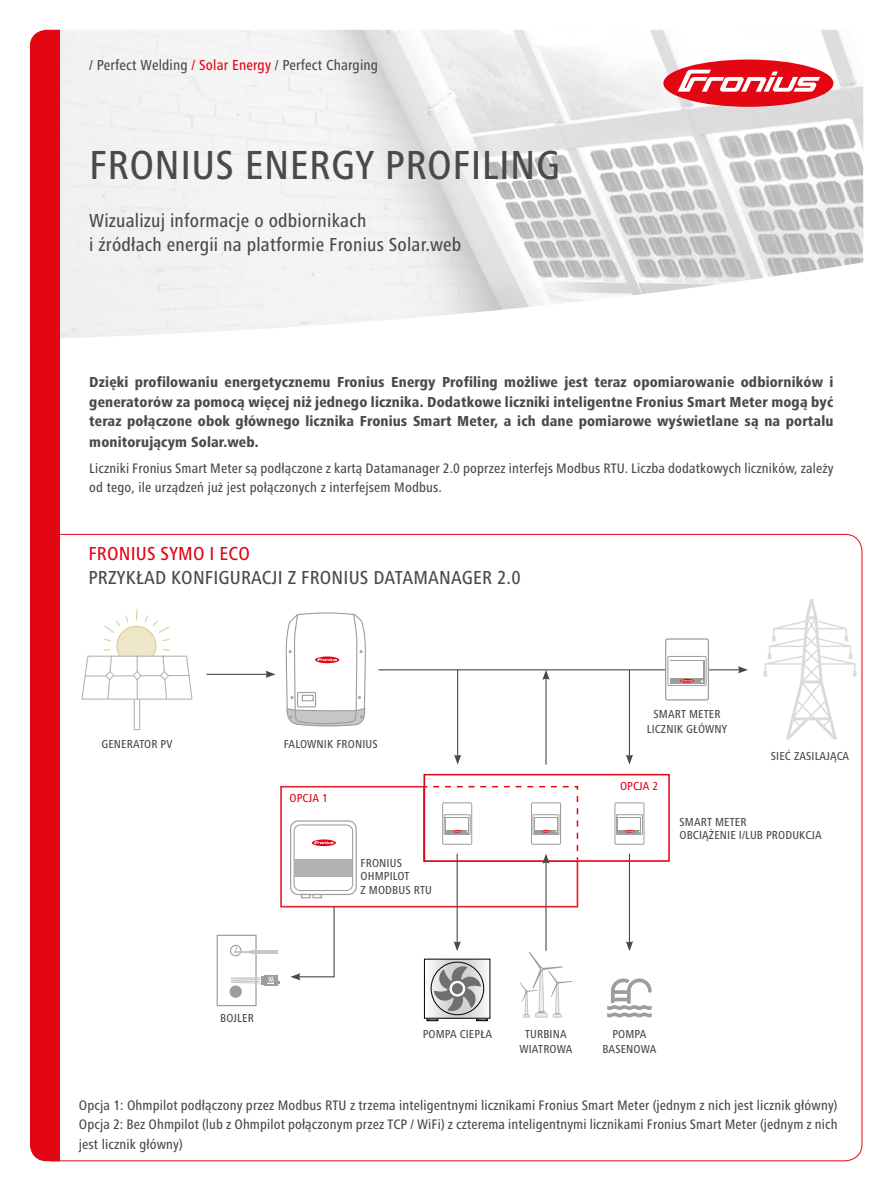
<style>
.page{position:relative;width:893px;height:1191px;background:#fff}
.page>*{position:absolute;margin:0;border:0;box-sizing:border-box;transform-origin:0 0}
.t1{font:500 condensed 42px "Frutiger Next LTW1 G";letter-spacing:.01em;color:#4a4a49}
.t2{font:500 condensed 19.5px/24px "Frutiger Next LTW1 G";letter-spacing:.01em;color:#4a4a49}
.t3{font:500 condensed 19.5px "Frutiger Next LTW1 G";letter-spacing:.01em;color:#e30613}
.t4{font:800 condensed 15px/19.5px "Frutiger Next LTW1 G";letter-spacing:.01em;color:#4a4a49;text-align:justify}
.t5{font:500 condensed 15px "Frutiger Next LTW1 G";letter-spacing:.01em;color:#4a4a49}
.t6{font:500 condensed 14.25px/19.5px "Frutiger Next LTW1 G";letter-spacing:.01em;color:#4a4a49;text-align:justify}
.t7{font:500 condensed 12px/15px "Frutiger Next LTW1 G";letter-spacing:.01em;color:#4a4a49;text-align:center}
.t8{font:500 condensed 12px "Frutiger Next LTW1 G";letter-spacing:.01em;color:#e30613}
.s1{color:#e30613}
</style>
<div class="page">
<img style="left:60px;top:30px;width:803px;height:308px">
<div style="left:663px;top:60px;width:170px;height:47px;background:#e30613;border-radius:50%"></div>
<svg style="left:678px;top:70px;width:142px;height:22px"></svg>
<div style="left:30px;top:30px;width:30px;height:1131px;background:#e30613"></div>
<hr style="left:207px;top:674px;width:61px;height:1px;background:#4a4a49">
<svg style="left:266px;top:671px;width:10px;height:7px"></svg>
<hr style="left:378px;top:669px;width:294px;height:1px;background:#4a4a49">
<hr style="left:673px;top:669px;width:67px;height:1px;background:#4a4a49">
<svg style="left:738px;top:666px;width:10px;height:7px"></svg>
<hr style="left:457px;top:670px;width:1px;height:87px;background:#4a4a49">
<svg style="left:454px;top:754px;width:7px;height:10px"></svg>
<hr style="left:545px;top:677px;width:2px;height:87px;background:#4a4a49">
<svg style="left:542px;top:670px;width:8px;height:10px"></svg>
<hr style="left:629px;top:670px;width:1px;height:87px;background:#4a4a49">
<svg style="left:626px;top:754px;width:7px;height:10px"></svg>
<div style="left:424px;top:774px;width:246px;height:87px;background:#fff;border:2px solid #e30613"></div>
<hr style="left:629px;top:853px;width:1px;height:90px;background:#4a4a49">
<svg style="left:626px;top:941px;width:7px;height:10px"></svg>
<div style="left:134px;top:692px;width:6px;height:38px;border:1px solid #b3b2b2"></div>
<svg style="left:81px;top:608px;width:112px;height:92px"></svg>
<svg style="left:285px;top:612px;width:81px;height:115px"></svg>
<div style="left:666px;top:639px;width:42px;height:61px;background:#fff;border-radius:2px"></div>
<div style="left:665px;top:638px;width:44px;height:62px;border:1px solid #9d9d9c;border-radius:2px"></div>
<div style="left:670px;top:659px;width:34px;height:24px;background:#9d9d9c"></div>
<div style="left:671px;top:661px;width:32px;height:17px;background:#fff"></div>
<div style="left:667px;top:656px;width:40px;height:30px;border:1px solid #9d9d9c"></div>
<hr style="left:680px;top:679px;width:14px;height:3px;background:#e30613;border-radius:50%">
<svg style="left:681px;top:679px;width:12px;height:2px"></svg>
<div style="left:614px;top:802px;width:30px;height:42px;border:1px solid #9d9d9c"></div>
<svg style="left:618px;top:817px;width:23px;height:15px"></svg>
<div style="left:618px;top:817px;width:22px;height:12px;background:#fff"></div>
<div style="left:616px;top:814px;width:27px;height:20px;border:1px solid #9d9d9c"></div>
<svg style="left:625px;top:830px;width:15px;height:2px"></svg>
<svg style="left:763px;top:599px;width:94px;height:141px"></svg>
<svg style="left:607px;top:978px;width:45px;height:39px"></svg>
<svg style="left:217px;top:785px;width:362px;height:235px"></svg>
<p class="t5" style="left:89px;top:57px;width:290px">/ Perfect Welding <span class="s1">/ Solar Energy</span> / Perfect Charging</p>
<h1 class="t1" style="left:89px;top:141px;width:472px">FRONIUS ENERGY PROFILING</h1>
<h2 class="t2" style="left:89px;top:209px;width:374px">Wizualizuj informacje o odbiornikach<br>i źródłach energii na platformie Fronius Solar.web</h2>
<p class="t4" style="left:89px;top:372px;width:746px">Dzięki profilowaniu energetycznemu Fronius Energy Profiling możliwe jest teraz opomiarowanie odbiorników i generatorów za pomocą więcej niż jednego licznika. Dodatkowe liczniki inteligentne Fronius Smart Meter mogą być teraz połączone obok głównego licznika Fronius Smart Meter, a ich dane pomiarowe wyświetlane są na portalu</p>
<p class="t4" style="left:89px;top:432px;width:171px">monitorującym Solar.web.</p>
<p class="t6" style="left:89px;top:458px;width:746px">Liczniki Fronius Smart Meter są podłączone z kartą Datamanager 2.0 poprzez interfejs Modbus RTU. Liczba dodatkowych liczników, zależy od tego, ile urządzeń już jest połączonych z interfejsem Modbus.</p>
<h2 class="t3" style="left:88px;top:543px;width:163px">FRONIUS SYMO I ECO</h2>
<h2 class="t2" style="left:88px;top:566px;width:434px">PRZYKŁAD KONFIGURACJI Z FRONIUS DATAMANAGER 2.0</h2>
<p class="t7" style="left:101px;top:736px;width:73px">GENERATOR PV</p>
<p class="t7" style="left:284px;top:736px;width:95px">FALOWNIK FRONIUS</p>
<p class="t8" style="left:290px;top:791px;width:40px">OPCJA 1</p>
<p class="t7" style="left:361px;top:856px;width:73px;line-height:13.5px;text-align:left">FRONIUS<br>OHMPILOT<br>Z MODBUS RTU</p>
<p class="t7" style="left:647px;top:706px;width:82px">SMART METER<br>LICZNIK GŁÓWNY</p>
<p class="t8" style="left:620px;top:779px;width:40px">OPCJA 2</p>
<p class="t7" style="left:771px;top:748px;width:80px">SIEĆ ZASILAJĄCA</p>
<p class="t7" style="left:679px;top:815px;width:144px;line-height:13.5px;text-align:left">SMART METER<br>OBCIĄŻENIE I/LUB PRODUKCJA</p>
<p class="t7" style="left:220px;top:1010px;width:35px">BOJLER</p>
<p class="t7" style="left:423px;top:1026px;width:71px">POMPA CIEPŁA</p>
<p class="t7" style="left:519px;top:1026px;width:55px">TURBINA<br>WIATROWA</p>
<p class="t7" style="left:602px;top:1026px;width:56px">POMPA<br>BASENOWA</p>
<p class="t6" style="left:79px;top:1095px;width:760px">Opcja 1: Ohmpilot podłączony przez Modbus RTU z trzema inteligentnymi licznikami Fronius Smart Meter (jednym z nich jest licznik główny)<br>Opcja 2: Bez Ohmpilot (lub z Ohmpilot połączonym przez TCP / WiFi) z czterema inteligentnymi licznikami Fronius Smart Meter (jednym z nich jest licznik główny)</p>
</div>
